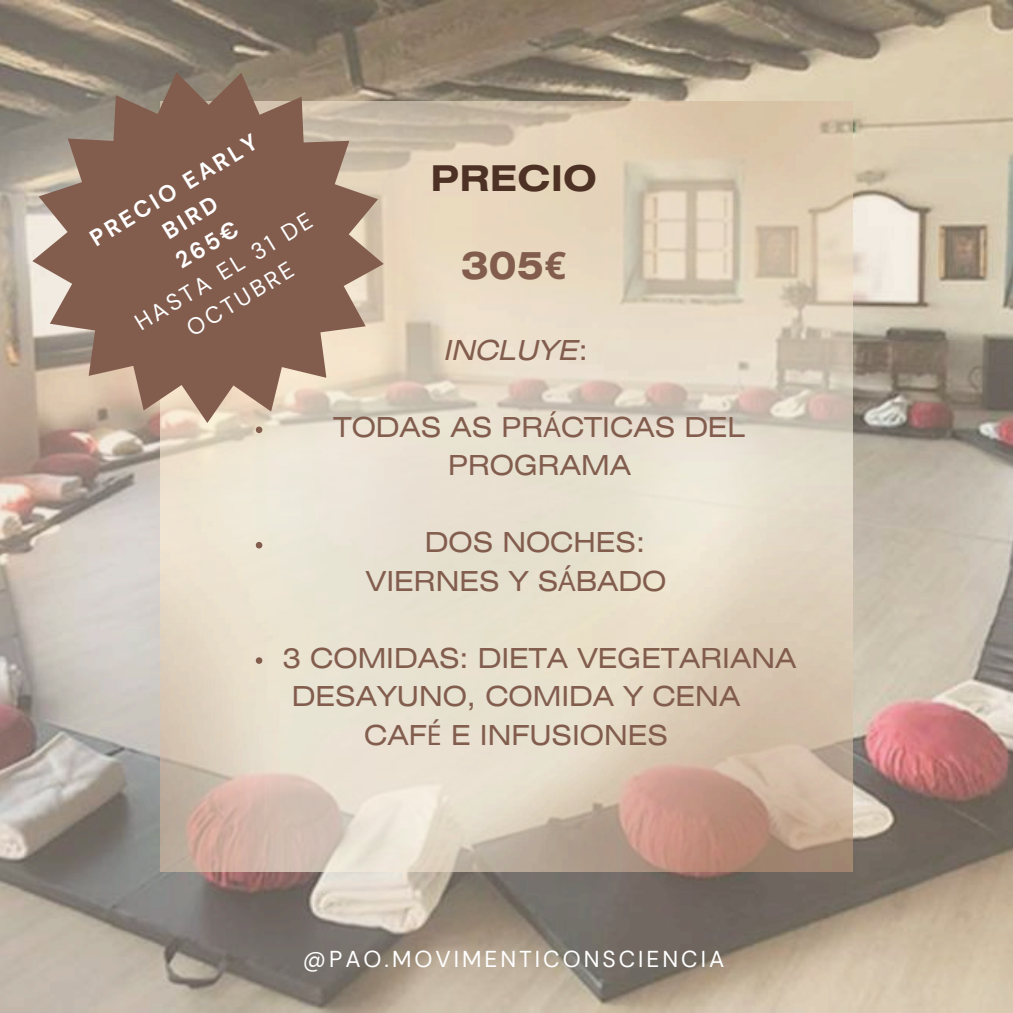
<style>
.page{position:relative;width:1013px;height:1013px;background:#fff}
.page>*{position:absolute;margin:0;border:0;box-sizing:border-box;transform-origin:0 0}
.t1{font:700 37.88px "Helios Ext";color:#825d4e}
.t2{font:700 35.38px "Helios Ext";color:#4d3124}
.t3{font:27.5px/38.5px "Helios Ext";color:#825d4e;text-align:center}
.t4{font:italic 27.5px "Helios Ext";color:#825d4e}
.t5{font:23px/31.9px "DM Sans";letter-spacing:.13em;color:#fff;text-align:center}
.t6{font:700 23px/31.9px "DM Sans";color:#fff;text-align:center}
.s1{font-family:"Noto Sans"}
.s2{font-style:normal}
</style>
<div class="page">
<img style="left:0;top:0;width:1012px;height:1012px">
<img style="left:160px;top:101px;width:692px;height:770px">
<svg style="left:256px;top:426px;width:6px;height:7px"></svg>
<svg style="left:256px;top:542px;width:6px;height:6px"></svg>
<svg style="left:256px;top:657px;width:6px;height:7px"></svg>
<svg style="left:32px;top:72px;width:352px;height:351px;background:#9a7e6e"></svg>
<p class="t6" style="left:84px;top:226px;width:193px;rotate:-31deg">PRECIO EARLY<br>BIRD<br>265€</p>
<p class="t5" style="left:128px;top:310px;width:205px;rotate:-31deg">HASTA EL 31 DE<br>OCTUBRE</p>
<p class="t2" style="left:430px;top:165px;width:168px">PRECIO</p>
<h1 class="t1" style="left:461px;top:252px;width:107px">305<span class="s1">€</span></h1>
<p class="t4" style="left:444px;top:340px;width:145px">INCLUYE<span class="s2">:</span></p>
<p class="t3" style="left:333px;top:410px;width:413px">TODAS AS PR<span class="s1">Á</span>CTICAS DEL<br>PROGRAMA</p>
<p class="t3" style="left:366px;top:525px;width:302px;text-align:left;text-indent:59px">DOS NOCHES:<br>VIERNES Y S<span class="s1">Á</span>BADO</p>
<p class="t3" style="left:282px;top:641px;width:515px">3 COMIDAS: DIETA VEGETARIANA</p>
<p class="t3" style="left:292px;top:679px;width:450px">DESAYUNO, COMIDA Y CENA</p>
<p class="t3" style="left:364px;top:718px;width:305px">CAF<span class="s1">É</span> E INFUSIONES</p>
<p class="t5" style="left:303px;top:943px;width:423px">@PAO.MOVIMENTICONSCIENCIA</p>
</div>
